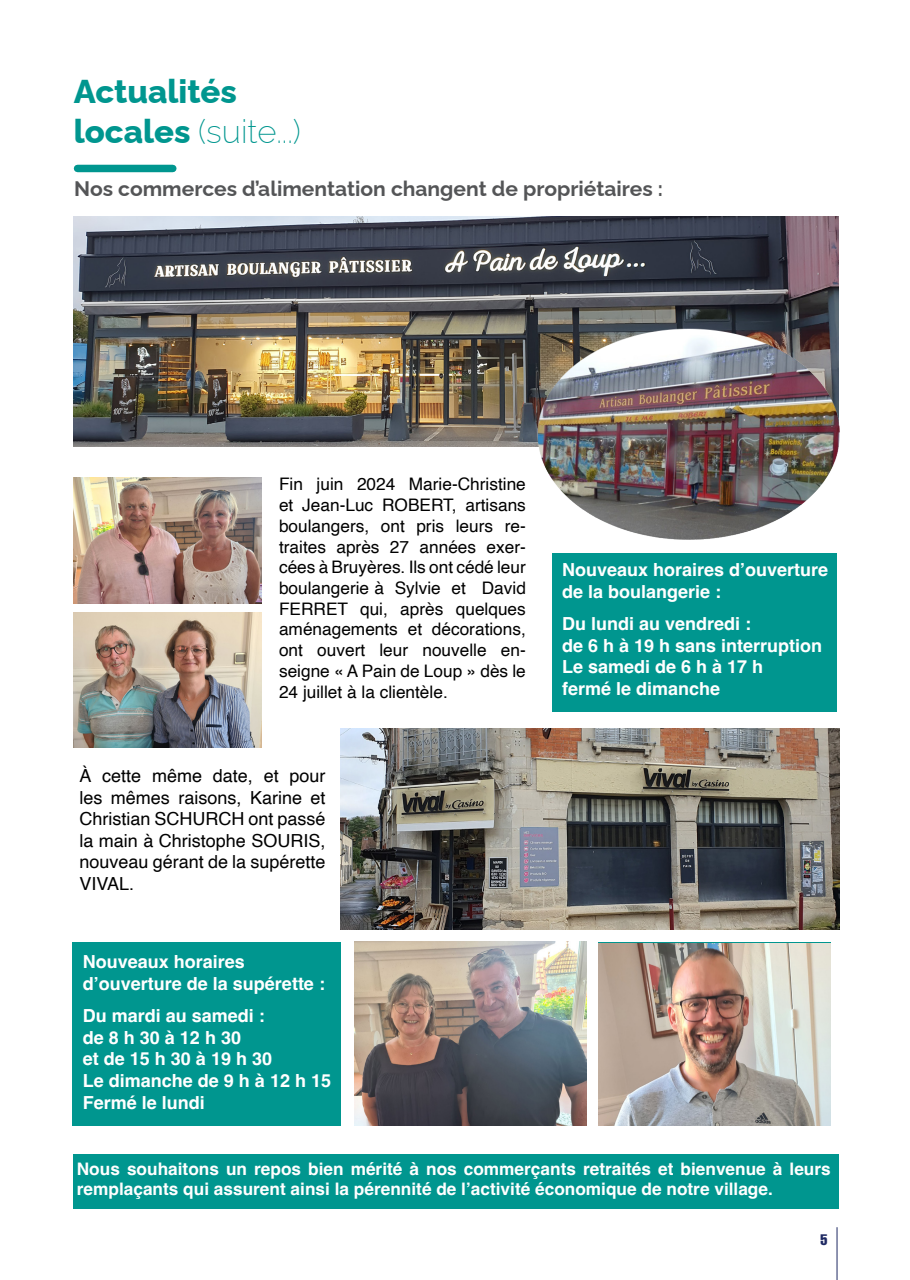
<style>
.page{position:relative;width:910px;height:1280px;background:#fff}
.page>*{position:absolute;margin:0;border:0;box-sizing:border-box;transform-origin:0 0}
.t1{font:800 33px/39.6px "Raleway";color:#00968f}
.t2{font:700 21px "Raleway";color:#545557}
.t3{font:700 18px/21.6px "Helvetica";color:#fff}
.t4{font:18px/21.6px "Helvetica";color:#000;text-align:justify}
.t5{font:17.25px/20.9px "Helvetica";color:#000;text-align:justify}
.t6{font:700 17.25px/20.7px "Helvetica";color:#fff}
.t7{font:extra-condensed 15px "Helvetica";color:#1e2963}
.s1{font-weight:200}
</style>
<div class="page">
<hr style="left:837px;top:1227px;width:1px;height:53px;background:#1e2963">
<div style="left:78px;top:165px;width:95px;height:7px;background:#00968f"></div>
<img style="left:73px;top:217px;width:765px;height:229px">
<div style="left:552px;top:553px;width:285px;height:159px;background:#00968f"></div>
<div style="left:73px;top:1154px;width:765px;height:54px;background:#00968f"></div>
<img style="left:341px;top:728px;width:498px;height:201px">
<img style="left:74px;top:478px;width:187px;height:126px">
<img style="left:74px;top:612px;width:187px;height:136px">
<div style="left:72px;top:942px;width:269px;height:183px;background:#00968f"></div>
<img style="left:355px;top:942px;width:232px;height:183px">
<img style="left:599px;top:943px;width:232px;height:182px">
<img style="left:535px;top:322px;width:305px;height:218px">
<h1 class="t1" style="left:74px;top:68px;width:229px">Actualités locales <span class="s1">(suite...)</span></h1>
<p class="t2" style="left:74px;top:172px;width:590px">Nos commerces d’alimentation changent de propriétaires :</p>
<p class="t5" style="left:279px;top:474px;width:248px">Fin juin 2024 Marie-Christine et Jean-Luc ROBERT, artisans boulangers, ont pris leurs re&shy;traites après 27 années exer&shy;cées à Bruyères. Ils ont cédé leur boulangerie à Sylvie et David FERRET qui, après quelques aménagements et décorations, ont ouvert leur nouvelle en&shy;seigne « A Pain de Loup » dès le 24 juillet à la clientèle.</p>
<p class="t4" style="left:79px;top:765px;width:248px">À cette même date, et pour les mêmes raisons, Karine et Christian SCHURCH ont passé la main à Christophe SOURIS, nouveau gérant de la supérette VIVAL.</p>
<p class="t3" style="left:83px;top:953px;width:244px">Nouveaux horaires d’ouverture de la supérette :</p>
<p class="t3" style="left:83px;top:1007px;width:250px">Du mardi au samedi :<br>de 8 h 30 à 12 h 30<br>et de 15 h 30 à 19 h 30<br>Le dimanche de 9 h à 12 h 15<br>Fermé le lundi</p>
<p class="t3" style="left:562px;top:561px;width:268px">Nouveaux horaires d’ouverture de la boulangerie :</p>
<p class="t3" style="left:562px;top:615px;width:262px">Du lundi au vendredi :<br>de 6 h à 19 h sans interruption<br>Le samedi de 6 h à 17 h<br>fermé le dimanche</p>
<p class="t6" style="left:77px;top:1160px;width:755px">Nous souhaitons un repos bien mérité à nos commerçants retraités et bienvenue à leurs remplaçants qui assurent ainsi la pérennité de l’activité économique de notre village.</p>
<p class="t7" style="left:820px;top:1230px;width:8px">5</p>
</div>
